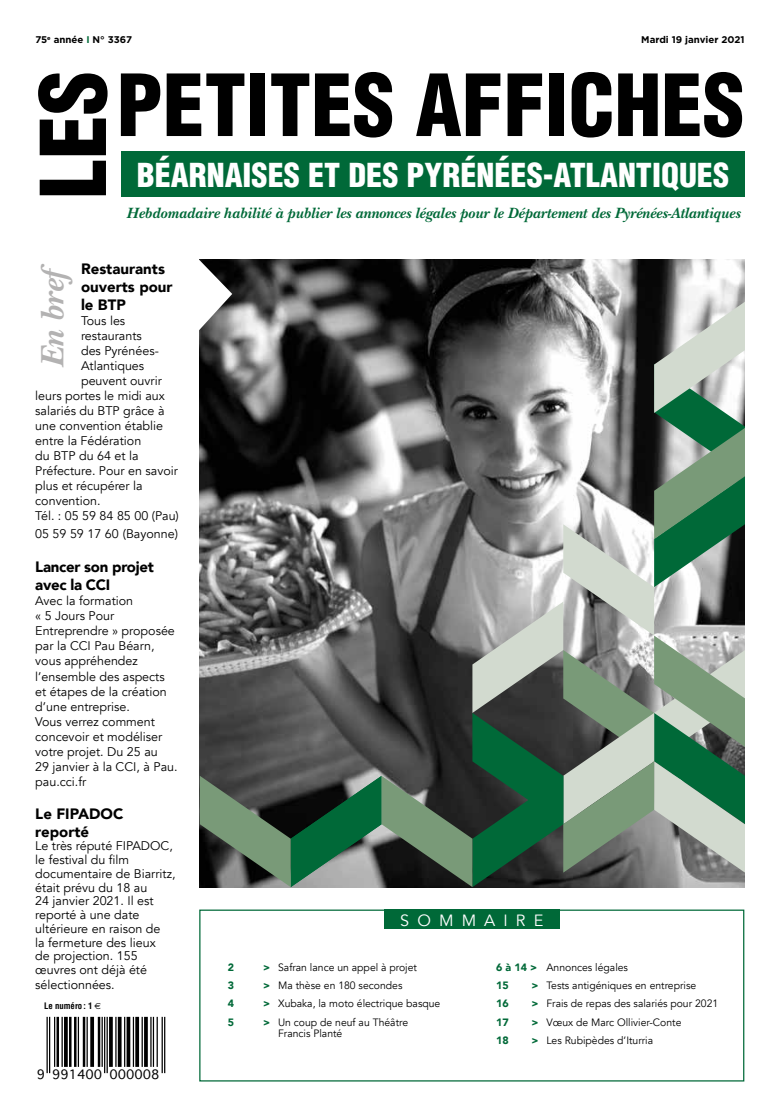
<style>
.page{position:relative;width:780px;height:1117px;background:#fff}
.page>*{position:absolute;margin:0;border:0;box-sizing:border-box;transform-origin:0 0}
.t1{font:900 condensed 88.38px "Helvetica";color:#000}
.t2{font:900 condensed 83.38px "Helvetica";color:#000}
.t3{font:italic 700 33.75px "New Baskerville";color:#b3b2b2}
.t4{font:900 condensed 32.25px "Helvetica";color:#fff}
.t5{font:16.25px "Avenir";letter-spacing:.5em;color:#fff}
.t6{font:italic 700 15.5px "New Baskerville";color:#006938}
.t7{font:900 15px/18px "Avenir";color:#000}
.t8{font:900 15px/18px "Avenir";letter-spacing:-.02em;color:#000}
.t9{font:12.5px/15px "Avenir";color:#000}
.t10{font:12.5px "Geneva";color:#000}
.t11{font:10.62px/11.2px "Avenir";color:#000}
.t12{font:900 10.62px "Avenir";color:#006938}
.t13{font:700 9.75px "Gotham";color:#000}
.t14{font:700 condensed 8.75px "Helvetica";color:#000}
.s1{color:#006938}
.s2{font-family:"Euro Sans";font-weight:400;font-stretch:normal}
.s3{font-weight:900;color:#006938}
</style>
<div class="page">
<div style="left:199px;top:909px;width:545px;height:172px;border:1px solid #006938"></div>
<div style="left:384px;top:909px;width:175px;height:19px;background:#006938"></div>
<div style="left:121px;top:151px;width:623px;height:46px;background:#006938"></div>
<hr style="left:164px;top:1016px;width:1px;height:56px;background:#000">
<hr style="left:161px;top:1016px;width:2px;height:56px;background:#000">
<hr style="left:156px;top:1016px;width:2px;height:50px;background:#000">
<hr style="left:153px;top:1016px;width:1px;height:50px;background:#000">
<hr style="left:150px;top:1016px;width:1px;height:50px;background:#000">
<hr style="left:146px;top:1016px;width:2px;height:50px;background:#000">
<hr style="left:145px;top:1016px;width:1px;height:50px;background:#000">
<hr style="left:144px;top:1016px;width:1px;height:50px;background:#000">
<hr style="left:141px;top:1016px;width:2px;height:50px;background:#000">
<hr style="left:138px;top:1016px;width:1px;height:50px;background:#000">
<hr style="left:136px;top:1016px;width:2px;height:50px;background:#000">
<hr style="left:135px;top:1016px;width:1px;height:50px;background:#000">
<hr style="left:133px;top:1016px;width:1px;height:50px;background:#000">
<hr style="left:129px;top:1016px;width:1px;height:50px;background:#000">
<hr style="left:128px;top:1016px;width:1px;height:50px;background:#000">
<hr style="left:126px;top:1016px;width:2px;height:50px;background:#000">
<hr style="left:124px;top:1016px;width:1px;height:50px;background:#000">
<hr style="left:120px;top:1016px;width:1px;height:50px;background:#000">
<hr style="left:119px;top:1016px;width:1px;height:50px;background:#000">
<hr style="left:118px;top:1016px;width:1px;height:50px;background:#000">
<hr style="left:115px;top:1016px;width:1px;height:50px;background:#000">
<hr style="left:111px;top:1016px;width:2px;height:50px;background:#000">
<hr style="left:110px;top:1016px;width:1px;height:50px;background:#000">
<hr style="left:109px;top:1016px;width:1px;height:50px;background:#000">
<hr style="left:106px;top:1016px;width:2px;height:56px;background:#000">
<hr style="left:104px;top:1016px;width:1px;height:56px;background:#000">
<hr style="left:101px;top:1016px;width:2px;height:50px;background:#000">
<hr style="left:99px;top:1016px;width:1px;height:50px;background:#000">
<hr style="left:98px;top:1016px;width:1px;height:50px;background:#000">
<hr style="left:93px;top:1016px;width:1px;height:50px;background:#000">
<hr style="left:91px;top:1016px;width:2px;height:50px;background:#000">
<hr style="left:90px;top:1016px;width:1px;height:50px;background:#000">
<hr style="left:86px;top:1016px;width:2px;height:50px;background:#000">
<hr style="left:84px;top:1016px;width:1px;height:50px;background:#000">
<hr style="left:83px;top:1016px;width:1px;height:50px;background:#000">
<hr style="left:78px;top:1016px;width:1px;height:50px;background:#000">
<hr style="left:75px;top:1016px;width:1px;height:50px;background:#000">
<hr style="left:74px;top:1016px;width:1px;height:50px;background:#000">
<hr style="left:70px;top:1016px;width:1px;height:50px;background:#000">
<hr style="left:69px;top:1016px;width:1px;height:50px;background:#000">
<hr style="left:66px;top:1016px;width:2px;height:50px;background:#000">
<hr style="left:65px;top:1016px;width:1px;height:50px;background:#000">
<hr style="left:64px;top:1016px;width:1px;height:50px;background:#000">
<hr style="left:61px;top:1016px;width:2px;height:50px;background:#000">
<hr style="left:58px;top:1016px;width:1px;height:50px;background:#000">
<hr style="left:56px;top:1016px;width:2px;height:50px;background:#000">
<hr style="left:54px;top:1016px;width:1px;height:50px;background:#000">
<hr style="left:49px;top:1016px;width:1px;height:56px;background:#000">
<hr style="left:46px;top:1016px;width:2px;height:56px;background:#000">
<svg style="left:199px;top:259px;width:546px;height:627px"></svg>
<p class="t13" style="left:35px;top:33px;width:98px">75<sup>e</sup> année <span class="s1">I</span> N° 3367</p>
<p class="t13" style="left:641px;top:33px;width:105px">Mardi 19 janvier 2021</p>
<h1 class="t1" style="left:18px;top:198px;width:129px;rotate:-90deg">LES</h1>
<h2 class="t2" style="left:116px;top:53px;width:629px">PETITES AFFICHES</h2>
<h3 class="t4" style="left:137px;top:155px;width:593px">BÉARNAISES ET DES PYRÉNÉES-ATLANTIQUES</h3>
<p class="t6" style="left:127px;top:204px;width:615px">Hebdomadaire habilité à publier les annonces légales pour le Département des Pyrénées-Atlantiques</p>
<p class="t7" style="left:81px;top:259px;width:93px">Restaurants ouverts pour le BTP</p>
<p class="t9" style="left:81px;top:313px;width:46px">Tous les</p>
<p class="t9" style="left:81px;top:328px;width:62px">restaurants</p>
<p class="t9" style="left:81px;top:343px;width:79px">des Pyrénées-</p>
<p class="t9" style="left:81px;top:358px;width:65px">Atlantiques</p>
<p class="t9" style="left:81px;top:373px;width:82px">peuvent ouvrir</p>
<p class="t9" style="left:35px;top:388px;width:131px">leurs portes le midi aux</p>
<p class="t9" style="left:35px;top:403px;width:131px">salariés du BTP grâce à</p>
<p class="t9" style="left:35px;top:418px;width:129px">une convention établie</p>
<p class="t9" style="left:35px;top:433px;width:107px">entre la Fédération</p>
<p class="t9" style="left:35px;top:448px;width:105px">du BTP du 64 et la</p>
<p class="t9" style="left:35px;top:463px;width:144px">Préfecture. Pour en savoir</p>
<p class="t9" style="left:35px;top:478px;width:109px">plus et récupérer la</p>
<p class="t9" style="left:35px;top:493px;width:67px">convention.</p>
<p class="t9" style="left:35px;top:508px;width:145px">Tél. : 05 59 84 85 00 (Pau)</p>
<p class="t9" style="left:35px;top:526px;width:144px">05 59 59 17 60 (Bayonne)</p>
<p class="t8" style="left:35px;top:557px;width:120px">Lancer son projet avec la CCI</p>
<p class="t9" style="left:35px;top:593px;width:144px">Avec la formation<br>« 5 Jours Pour<br>Entreprendre » proposée par la CCI Pau Béarn, vous appréhendez l’ensemble des aspects et étapes de la création d’une entreprise.<br>Vous verrez comment concevoir et modéliser votre projet. Du 25 au<br>29 janvier à la CCI, à Pau. pau.cci.fr</p>
<p class="t7" style="left:35px;top:803px;width:90px">Le FIPADOC reporté</p>
<p class="t9" style="left:35px;top:839px;width:142px;line-height:13.8px">Le très réputé FIPADOC, le festival du film documentaire de Biarritz, était prévu du 18 au<br>24 janvier 2021. Il est reporté à une date ultérieure en raison de<br>la fermeture des lieux<br>de projection. 155 œuvres ont déjà été</p>
<p class="t9" style="left:35px;top:977px;width:81px">sélectionnées.</p>
<h3 class="t3" style="left:33px;top:368px;width:98px;rotate:-90deg">En bref</h3>
<p class="t14" style="left:44px;top:999px;width:58px">Le numéro : 1 <span class="s2">e</span></p>
<p class="t10" style="left:37px;top:1066px;width:124px">9 991400 000008</p>
<h3 class="t5" style="left:400px;top:910px;width:145px">SOMMAIRE</h3>
<p class="t12" style="left:228px;top:957px;width:8px">2</p>
<p class="t11" style="left:263px;top:961px;width:155px"><span class="s3">&gt;</span> Safran lance un appel à projet</p>
<p class="t12" style="left:228px;top:976px;width:8px">3</p>
<p class="t11" style="left:263px;top:979px;width:141px"><span class="s3">&gt;</span> Ma thèse en 180 secondes</p>
<p class="t12" style="left:228px;top:994px;width:8px">4</p>
<p class="t11" style="left:263px;top:998px;width:179px"><span class="s3">&gt;</span> Xubaka, la moto électrique basque</p>
<p class="t12" style="left:228px;top:1012px;width:8px">5</p>
<p class="t11" style="left:278px;top:1016px;width:132px;text-indent:-15px"><span class="s3">&gt;</span> Un coup de neuf au Théâtre<br>Francis Planté</p>
<p class="t11" style="left:496px;top:957px;width:133px;line-height:18.4px"><span class="s3">6 à 14 &gt;</span> Annonces légales<br><span class="s3">15</span></p>
<p class="t11" style="left:531px;top:979px;width:166px"><span class="s3">&gt;</span> Tests antigéniques en entreprise</p>
<p class="t12" style="left:496px;top:994px;width:14px">16</p>
<p class="t11" style="left:531px;top:998px;width:188px"><span class="s3">&gt;</span> Frais de repas des salariés pour 2021</p>
<p class="t12" style="left:496px;top:1012px;width:14px">17</p>
<p class="t11" style="left:531px;top:1016px;width:151px"><span class="s3">&gt;</span> Vœux de Marc Ollivier-Conte</p>
<p class="t12" style="left:496px;top:1031px;width:14px">18</p>
<p class="t11" style="left:531px;top:1034px;width:123px"><span class="s3">&gt;</span> Les Rubipèdes d’Iturria</p>
</div>
